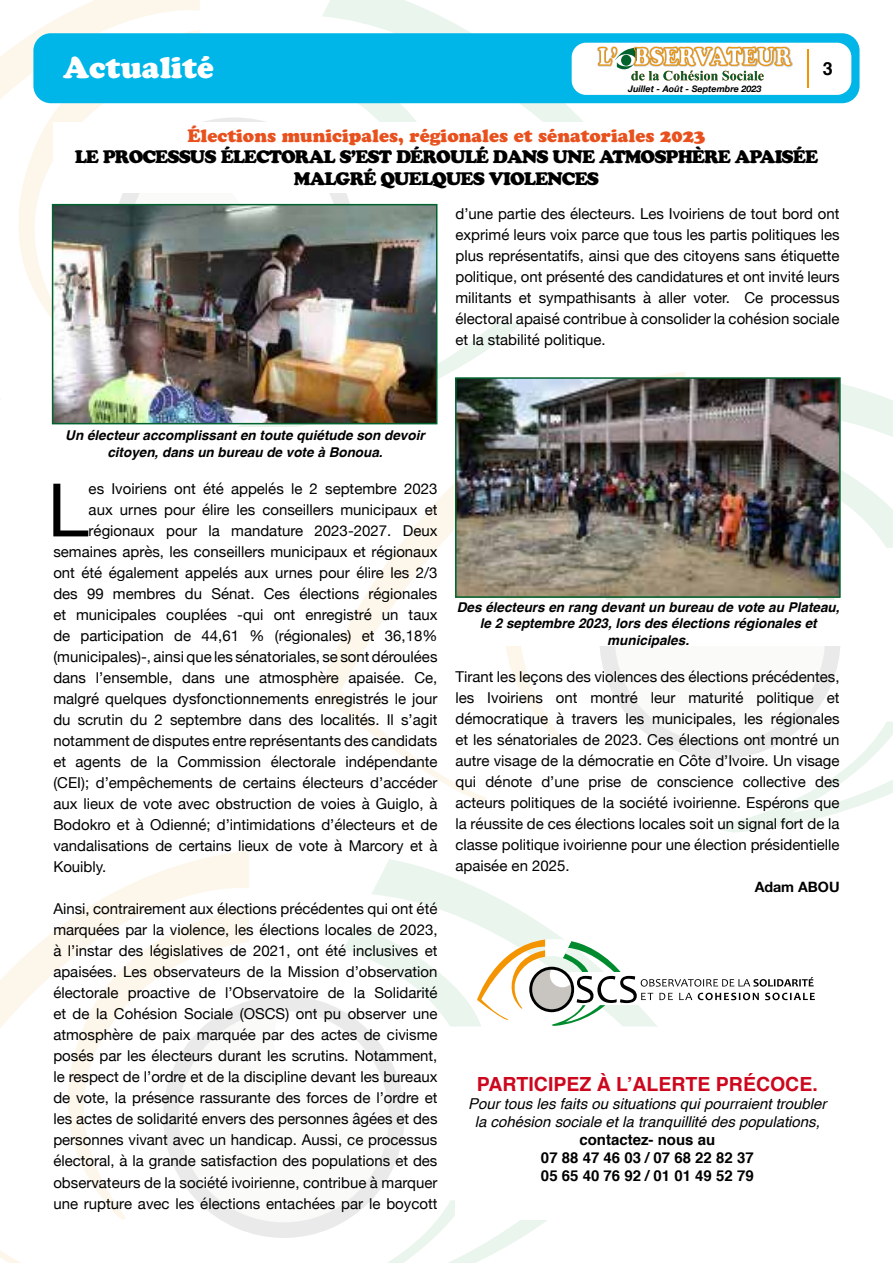
<style>
.page{position:relative;width:893px;height:1263px;background:#fff}
.page>*{position:absolute;margin:0;border:0;box-sizing:border-box;transform-origin:0 0}
.t1{font:73.8px "Helvetica Neue";color:#000}
.t2{font:30px "Cooper Black Std";color:#fff}
.t3{font:700 19.5px "Helvetica";color:#cd071e}
.t4{font:18px/21.6px "Cooper Black Std";letter-spacing:-.05em;color:#000;text-align:center}
.t5{font:18px "Cooper Black Std";color:#e8511e}
.t6{font:700 18px "Helvetica";color:#000}
.t7{font:15px/21px "Helvetica Neue";color:#000;text-align:justify}
.t8{font:italic 15px/18px "Helvetica";color:#000;text-align:center}
.t9{font:700 15px/18px "Helvetica";color:#000;text-align:center}
.t10{font:700 14.25px "Helvetica Neue";color:#000}
.t11{font:italic 700 13.5px/16.2px "Helvetica";color:#000;text-align:center}
.t12{font:italic 700 9px "Helvetica Neue";color:#000}
</style>
<div class="page">
<div style="left:33px;top:33px;width:826px;height:70px;background:#00b6e8;border-radius:17px"></div>
<div style="left:572px;top:43px;width:279px;height:52px;background:#fff;border-radius:14px"></div>
<hr style="left:807px;top:49px;width:1px;height:38px;background:#f39400">
<svg style="left:200px;top:0;width:593px;height:227px"></svg>
<div style="left:53px;top:122px;width:787px;height:70px;background:#fff"></div>
<img style="left:55px;top:207px;width:379px;height:214px">
<div style="left:52px;top:204px;width:385px;height:220px;border:2px solid #00632e"></div>
<img style="left:458px;top:380px;width:380px;height:215px">
<div style="left:455px;top:377px;width:386px;height:221px;border:2px solid #00632e"></div>
<svg style="left:249px;top:859px;width:566px;height:246px"></svg>
<h2 class="t2" style="left:63px;top:50px;width:152px">Actualité</h2>
<p class="t12" style="left:628px;top:82px;width:135px">Juillet - Août - Septembre 2023</p>
<p class="t6" style="left:823px;top:54px;width:12px">3</p>
<p class="t5" style="left:187px;top:125px;width:519px">Élections municipales, régionales et sénatoriales 2023</p>
<p class="t4" style="left:75px;top:146px;width:745px">LE PROCESSUS ÉLECTORAL S’EST DÉROULÉ DANS UNE ATMOSPHÈRE APAISÉE<br>MALGRÉ QUELQUES VIOLENCES</p>
<p class="t7" style="left:455px;top:204px;width:386px">d’une partie des électeurs. Les Ivoiriens de tout bord ont exprimé leurs voix parce que tous les partis politiques les plus représentatifs, ainsi que des citoyens sans étiquette politique, ont présenté des candidatures et ont invité leurs militants et sympathisants à aller voter. Ce processus électoral apaisé contribue à consolider la cohésion sociale et la stabilité politique.</p>
<p class="t11" style="left:65px;top:428px;width:361px">Un électeur accomplissant en toute quiétude son devoir citoyen, dans un bureau de vote à Bonoua.</p>
<h1 class="t1" style="left:48px;top:457px;width:43px">L</h1>
<p class="t7" style="left:89px;top:479px;width:350px">es Ivoiriens ont été appelés le 2 septembre 2023</p>
<p class="t7" style="left:89px;top:500px;width:350px">aux urnes pour élire les conseillers municipaux et</p>
<p class="t7" style="left:89px;top:521px;width:350px">régionaux pour la mandature 2023-2027. Deux</p>
<p class="t7" style="left:53px;top:542px;width:386px">semaines après, les conseillers municipaux et régionaux</p>
<p class="t7" style="left:53px;top:563px;width:386px">ont été également appelés aux urnes pour élire les 2/3</p>
<p class="t7" style="left:53px;top:584px;width:386px">des 99 membres du Sénat. Ces élections régionales</p>
<p class="t7" style="left:53px;top:605px;width:386px">et municipales couplées -qui ont enregistré un taux</p>
<p class="t7" style="left:53px;top:626px;width:386px">de participation de 44,61 % (régionales) et 36,18%</p>
<p class="t7" style="left:53px;top:647px;width:386px">(municipales)-, ainsi que les sénatoriales, se sont déroulées</p>
<p class="t7" style="left:53px;top:668px;width:386px">dans l’ensemble, dans une atmosphère apaisée. Ce,</p>
<p class="t7" style="left:53px;top:689px;width:386px">malgré quelques dysfonctionnements enregistrés le jour</p>
<p class="t7" style="left:53px;top:710px;width:386px">du scrutin du 2 septembre dans des localités. Il s’agit</p>
<p class="t7" style="left:53px;top:731px;width:386px">notamment de disputes entre représentants des candidats</p>
<p class="t7" style="left:53px;top:752px;width:386px">et agents de la Commission électorale indépendante</p>
<p class="t7" style="left:53px;top:773px;width:386px">(CEI); d’empêchements de certains électeurs d’accéder</p>
<p class="t7" style="left:53px;top:794px;width:386px">aux lieux de vote avec obstruction de voies à Guiglo, à</p>
<p class="t7" style="left:53px;top:815px;width:386px">Bodokro et à Odienné; d’intimidations d’électeurs et de</p>
<p class="t7" style="left:53px;top:836px;width:386px">vandalisations de certains lieux de vote à Marcory et à</p>
<p class="t7" style="left:53px;top:857px;width:55px">Kouibly.</p>
<p class="t7" style="left:53px;top:899px;width:386px">Ainsi, contrairement aux élections précédentes qui ont été marquées par la violence, les élections locales de 2023, à l’instar des législatives de 2021, ont été inclusives et apaisées. Les observateurs de la Mission d’observation électorale proactive de l’Observatoire de la Solidarité et de la Cohésion Sociale (OSCS) ont pu observer une atmosphère de paix marquée par des actes de civisme posés par les électeurs durant les scrutins. Notamment, le respect de l’ordre et de la discipline devant les bureaux de vote, la présence rassurante des forces de l’ordre et les actes de solidarité envers des personnes âgées et des personnes vivant avec un handicap. Aussi, ce processus électoral, à la grande satisfaction des populations et des observateurs de la société ivoirienne, contribue à marquer une rupture avec les élections entachées par le boycott</p>
<p class="t11" style="left:457px;top:599px;width:384px">Des électeurs en rang devant un bureau de vote au Plateau, le 2 septembre 2023, lors des élections régionales et municipales.</p>
<p class="t7" style="left:455px;top:666px;width:386px">Tirant les leçons des violences des élections précédentes, les Ivoiriens ont montré leur maturité politique et démocratique à travers les municipales, les régionales et les sénatoriales de 2023. Ces élections ont montré un autre visage de la démocratie en Côte d’Ivoire. Un visage qui dénote d’une prise de conscience collective des acteurs politiques de la société ivoirienne. Espérons que la réussite de ces élections locales soit un signal fort de la classe politique ivoirienne pour une élection présidentielle apaisée en 2025.</p>
<p class="t10" style="left:755px;top:875px;width:86px">Adam ABOU</p>
<h3 class="t3" style="left:477px;top:1068px;width:342px">PARTICIPEZ À L’ALERTE PRÉCOCE.</h3>
<p class="t8" style="left:468px;top:1095px;width:360px">Pour tous les faits ou situations qui pourraient troubler la cohésion sociale et la tranquillité des populations,</p>
<p class="t9" style="left:541px;top:1131px;width:214px">contactez- nous au<br>07 88 47 46 03 / 07 68 22 82 37<br>05 65 40 76 92 / 01 01 49 52 79</p>
</div>
